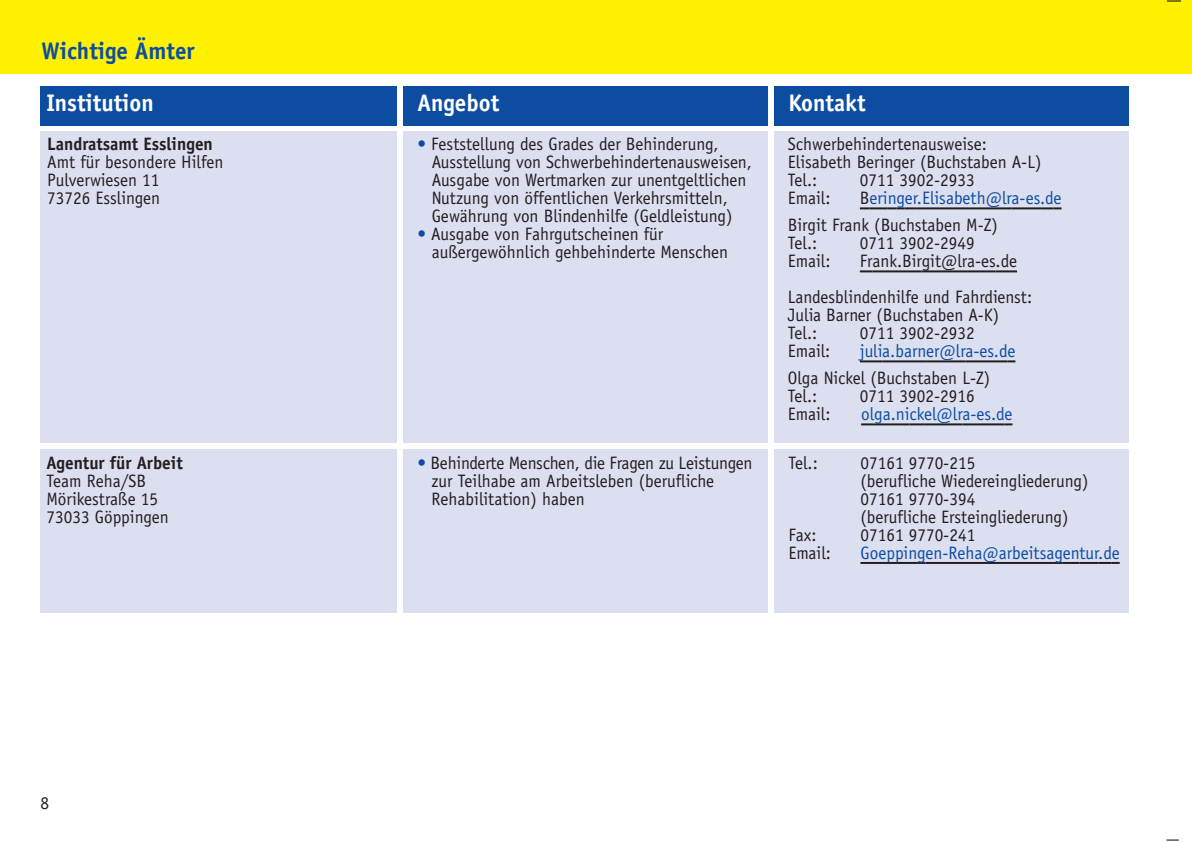
<style>
.page{position:relative;width:1192px;height:842px;background:#fff}
.page>*{position:absolute;margin:0;border:0;box-sizing:border-box;transform-origin:0 0}
.t1{font:700 24px "Officina Sans";color:#fff;scale:.96 1}
.t2{font:700 24px "Officina Sans";color:#0d4da1;scale:.96 1}
.t3{font:18px/18px "Officina Sans";color:#231f20;scale:.96 1}
.t4{font:18px "Officina Sans";color:#0d4da1;scale:.96 1}
.t5{font:700 18px "Officina Sans";color:#231f20;scale:.96 1}
.s1{color:#0d4da1}
</style>
<div class="page">
<div style="left:40px;top:86px;width:1089px;height:40px;background:#0d4da1"></div>
<div style="left:397px;top:77px;width:6px;height:737px;background:#fff"></div>
<div style="left:768px;top:79px;width:5px;height:749px;background:#fff"></div>
<div style="left:0;top:0;width:1192px;height:74px;background:#fff101"></div>
<svg style="left:1167px;top:1px;width:14px;height:1px"></svg>
<svg style="left:1166px;top:840px;width:13px;height:1px"></svg>
<svg style="left:860px;top:207px;width:57px;height:2px"></svg>
<hr style="left:917px;top:207px;width:95px;height:2px;background:#231f20">
<hr style="left:1012px;top:207px;width:28px;height:2px;background:#231f20">
<svg style="left:1040px;top:207px;width:22px;height:2px"></svg>
<svg style="left:860px;top:270px;width:12px;height:2px"></svg>
<hr style="left:872px;top:270px;width:50px;height:2px;background:#231f20">
<hr style="left:922px;top:270px;width:45px;height:2px;background:#231f20">
<hr style="left:967px;top:270px;width:29px;height:2px;background:#231f20">
<svg style="left:996px;top:270px;width:21px;height:2px"></svg>
<hr style="left:860px;top:360px;width:22px;height:2px;background:#231f20">
<hr style="left:882px;top:360px;width:44px;height:2px;background:#231f20">
<hr style="left:926px;top:360px;width:39px;height:2px;background:#231f20">
<hr style="left:965px;top:360px;width:29px;height:2px;background:#231f20">
<svg style="left:994px;top:360px;width:21px;height:2px"></svg>
<hr style="left:861px;top:423px;width:48px;height:2px;background:#231f20">
<svg style="left:909px;top:423px;width:15px;height:2px"></svg>
<hr style="left:924px;top:423px;width:39px;height:2px;background:#231f20">
<hr style="left:963px;top:423px;width:28px;height:2px;background:#231f20">
<svg style="left:991px;top:423px;width:21px;height:2px"></svg>
<hr style="left:860px;top:562px;width:57px;height:2px;background:#231f20">
<svg style="left:917px;top:562px;width:8px;height:2px"></svg>
<hr style="left:925px;top:562px;width:138px;height:2px;background:#231f20">
<svg style="left:1063px;top:562px;width:57px;height:2px"></svg>
<h1 class="t2" style="left:42px;top:42px;width:161px">Wichtige Ämter</h1>
<h1 class="t1" style="left:46px;top:94px;width:113px">Institution</h1>
<h1 class="t1" style="left:417px;top:94px;width:87px">Angebot</h1>
<h1 class="t1" style="left:788px;top:94px;width:82px">Kontakt</h1>
<p class="t5" style="left:47px;top:137px;width:174px">Landratsamt Esslingen</p>
<p class="t3" style="left:47px;top:155px;width:185px">Amt für besondere Hilfen<br>Pulverwiesen 11<br>73726 Esslingen</p>
<p class="t5" style="left:46px;top:456px;width:144px">Agentur für Arbeit</p>
<p class="t3" style="left:46px;top:473px;width:129px">Team Reha/SB<br>Mörikestraße 15<br>73033 Göppingen</p>
<p class="t3" style="left:41px;top:795px;width:11px">8</p>
<p class="t3" style="left:432px;top:137px;width:335px;text-indent:-14px"><span class="s1">•</span> Feststellung des Grades der Behinderung, Ausstellung von Schwerbehindertenausweisen, Ausgabe von Wertmarken zur unentgeltlichen Nutzung von öffentlichen Verkehrsmitteln, Gewährung von Blindenhilfe (Geldleistung)</p>
<p class="t3" style="left:432px;top:227px;width:310px;text-indent:-14px"><span class="s1">•</span> Ausgabe von Fahrgutscheinen für außergewöhnlich gehbehinderte Menschen</p>
<p class="t3" style="left:788px;top:137px;width:266px">Schwerbehindertenausweise:<br>Elisabeth Beringer (Buchstaben A-L)<br>Tel.:</p>
<p class="t3" style="left:860px;top:173px;width:121px">0711 3902-2933</p>
<p class="t3" style="left:788px;top:186px;width:287px;line-height:27px;text-indent:72px">B<span class="s1">eringer.Elisabeth@lra-es.de<br></span>Birgit Frank (Buchstaben M-Z)</p>
<p class="t3" style="left:788px;top:236px;width:32px">Tel.:</p>
<p class="t3" style="left:860px;top:236px;width:121px">0711 3902-2949</p>
<p class="t3" style="left:788px;top:254px;width:46px">Email:</p>
<p class="t3" style="left:788px;top:191px;width:46px">Email:</p>
<p class="t3" style="left:788px;top:245px;width:256px;line-height:36px;text-indent:72px">Frank.Birgit@lra-es.de<br>Landesblindenhilfe und Fahrdienst:</p>
<p class="t3" style="left:788px;top:308px;width:222px">Julia Barner (Buchstaben A-K)<br>Tel.:</p>
<p class="t3" style="left:860px;top:326px;width:121px">0711 3902-2932</p>
<p class="t3" style="left:788px;top:344px;width:46px">Email:</p>
<p class="t4" style="left:860px;top:344px;width:164px">julia.barner@lra-es.de</p>
<p class="t3" style="left:788px;top:371px;width:212px">Olga Nickel (Buchstaben L-Z)<br>Tel.:</p>
<p class="t3" style="left:860px;top:389px;width:121px">0711 3902-2916</p>
<p class="t3" style="left:788px;top:407px;width:46px">Email:</p>
<p class="t4" style="left:861px;top:407px;width:159px">olga.nickel@lra-es.de</p>
<p class="t3" style="left:432px;top:455px;width:336px;text-indent:-14px"><span class="s1">•</span> Behinderte Menschen, die Fragen zu Leistungen zur Teilhabe am Arbeitsleben (berufliche<br>Rehabilitation) haben</p>
<p class="t3" style="left:788px;top:455px;width:32px">Tel.:</p>
<p class="t3" style="left:860px;top:455px;width:239px">07161 9770-215<br>(berufliche Wiedereingliederung)<br>07161 9770-394<br>(berufliche Ersteingliederung)</p>
<p class="t3" style="left:788px;top:527px;width:31px">Fax:</p>
<p class="t3" style="left:860px;top:527px;width:121px">07161 9770-241</p>
<p class="t3" style="left:788px;top:545px;width:46px">Email:</p>
<p class="t4" style="left:860px;top:546px;width:272px">Goeppingen-Reha@arbeitsagentur.de</p>
</div>
